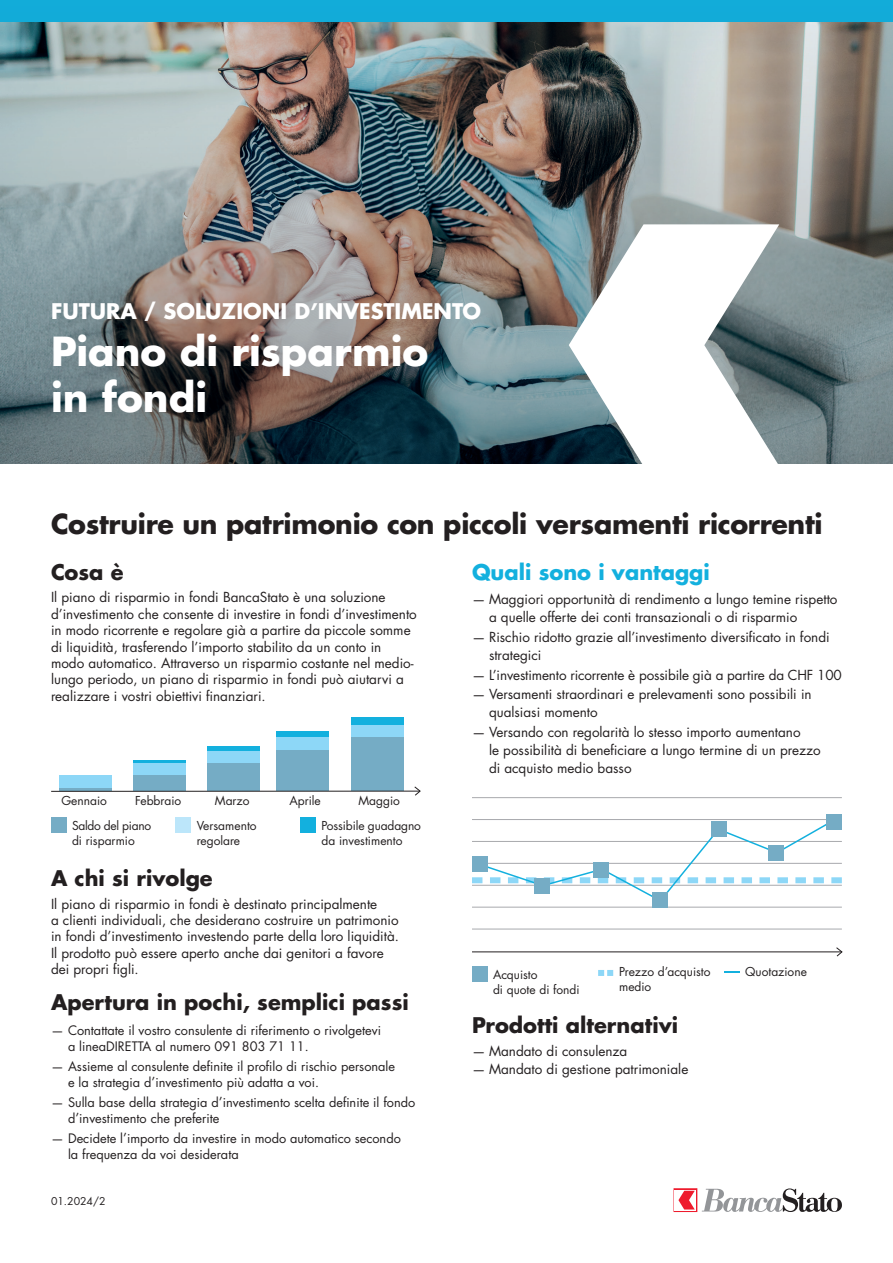
<style>
.page{position:relative;width:893px;height:1263px;background:#fff}
.page>*{position:absolute;margin:0;border:0;box-sizing:border-box;transform-origin:0 0}
.t1{font:700 39px/46.8px "Futura LT Pro";color:#fff}
.t2{font:700 26.85px "Futura LT Pro";letter-spacing:-.01em;color:#231f20}
.Intro_h2{font:700 21px "Futura LT Pro";color:#231f20}
.t3{font:700 21px "Futura LT Pro";color:#fff}
.Intro_h2-2{font:700 21px "Futura LT Pro";color:#13b0de}
.elenco{font:13.5px/16.4px "Futura LT Pro";color:#231f20}
.elenco-2{font:12.75px/16.4px "Futura LT Pro";color:#231f20}
.t4{font:12px/15px "Futura LT Pro";color:#231f20}
.t5{font:12px/15px "Futura LT Pro";letter-spacing:-.025em;color:#231f20}
.t6{font:10.5px "Futura LT Pro";color:#231f20}
.s1{font-size:13.5px}
</style>
<div class="page">
<svg style="left:702px;top:1188px;width:140px;height:24px"></svg>
<div style="left:674px;top:1189px;width:23px;height:22px;border:1px solid #ee1b2d"></div>
<div style="left:675px;top:1190px;width:21px;height:20px;background:#fff"></div>
<svg style="left:678px;top:1191px;width:17px;height:18px"></svg>
<img style="left:0;top:0;width:893px;height:463px">
<div style="left:472px;top:966px;width:15px;height:15px;background:#75acc5"></div>
<svg style="left:598px;top:970px;width:15px;height:6px"></svg>
<svg style="left:724px;top:971px;width:15px;height:2px"></svg>
<div style="left:51px;top:817px;width:15px;height:16px;background:#75acc5"></div>
<div style="left:176px;top:817px;width:15px;height:16px;background:#bce6fa"></div>
<div style="left:300px;top:817px;width:16px;height:16px;background:#13b0de"></div>
<div style="left:134px;top:775px;width:52px;height:16px;background:#75acc5"></div>
<div style="left:207px;top:763px;width:53px;height:28px;background:#75acc5"></div>
<div style="left:277px;top:750px;width:52px;height:41px;background:#75acc5"></div>
<div style="left:352px;top:737px;width:52px;height:54px;background:#75acc5"></div>
<div style="left:134px;top:762px;width:52px;height:13px;background:#8dd7f7"></div>
<div style="left:207px;top:750px;width:53px;height:13px;background:#8dd7f7"></div>
<div style="left:277px;top:737px;width:52px;height:13px;background:#8dd7f7"></div>
<div style="left:352px;top:725px;width:52px;height:12px;background:#8dd7f7"></div>
<hr style="left:134px;top:760px;width:52px;height:2px;background:#13b0de">
<hr style="left:207px;top:746px;width:53px;height:4px;background:#13b0de">
<div style="left:277px;top:731px;width:52px;height:6px;background:#13b0de"></div>
<div style="left:352px;top:717px;width:52px;height:8px;background:#13b0de"></div>
<hr style="left:59px;top:788px;width:52px;height:3px;background:#75acc5">
<hr style="left:51px;top:791px;width:369px;height:1px;background:#231f20">
<div style="left:59px;top:775px;width:52px;height:13px;background:#8dd7f7"></div>
<hr style="left:472px;top:951px;width:369px;height:1px;background:#231f20">
<svg style="left:836px;top:947px;width:7px;height:10px"></svg>
<hr style="left:472px;top:929px;width:370px;height:1px;background:#a8a9ad">
<hr style="left:472px;top:907px;width:370px;height:1px;background:#a8a9ad">
<hr style="left:472px;top:797px;width:370px;height:1px;background:#a8a9ad">
<svg style="left:472px;top:818px;width:370px;height:85px"></svg>
<div style="left:472px;top:856px;width:15px;height:15px;background:#75acc5"></div>
<div style="left:535px;top:878px;width:15px;height:15px;background:#75acc5"></div>
<div style="left:593px;top:862px;width:15px;height:15px;background:#75acc5"></div>
<div style="left:653px;top:892px;width:15px;height:15px;background:#75acc5"></div>
<div style="left:712px;top:822px;width:15px;height:15px;background:#75acc5"></div>
<div style="left:768px;top:845px;width:16px;height:15px;background:#75acc5"></div>
<div style="left:827px;top:815px;width:15px;height:15px;background:#75acc5"></div>
<svg style="left:569px;top:224px;width:210px;height:240px"></svg>
<svg style="left:414px;top:786px;width:7px;height:10px"></svg>
<h1 class="t3" style="left:51px;top:295px;width:432px">FUTURA / SOLUZIONI D’INVESTIMENTO</h1>
<h1 class="t1" style="left:51px;top:326px;width:379px">Piano di risparmio in fondi</h1>
<h1 class="t2" style="left:51px;top:503px;width:773px">Costruire un patrimonio con piccoli versamenti ricorrenti</h1>
<p class="Intro_h2" style="left:51px;top:556px;width:74px">Cosa è</p>
<p class="elenco" style="left:51px;top:589px;width:367px">Il piano di risparmio in fondi BancaStato è una soluzione d’investimento che consente di investire in fondi d’investimento in modo ricorrente e regolare già a partire da piccole somme di liquidità, trasferendo l’importo stabilito da un conto in modo automatico. Attraverso un risparmio costante nel medio&shy;lungo periodo, un piano di risparmio in fondi può aiutarvi a realizzare i vostri obiettivi finanziari.</p>
<p class="Intro_h2-2" style="left:472px;top:556px;width:239px">Quali sono i vantaggi</p>
<p class="elenco" style="left:489px;top:590px;width:350px;line-height:18px;text-indent:-17px">— Maggiori opportunità di rendimento a lungo temine rispetto a quelle offerte dei conti transazionali o di risparmio</p>
<p class="elenco" style="left:489px;top:628px;width:342px;line-height:18px;text-indent:-17px">— Rischio ridotto grazie all’investimento diversificato in fondi strategici</p>
<p class="elenco" style="left:472px;top:666px;width:371px">— L’investimento ricorrente è possibile già a partire da CHF 100</p>
<p class="elenco" style="left:489px;top:685px;width:324px;line-height:18px;text-indent:-17px">— Versamenti straordinari e prelevamenti sono possibili in qualsiasi momento</p>
<p class="elenco" style="left:489px;top:723px;width:333px;line-height:18px;text-indent:-17px">— Versando con regolarità lo stesso importo aumentano<br>le possibilità di beneficiare a lungo termine di un prezzo di acquisto medio basso</p>
<p class="t4" style="left:61px;top:793px;width:47px">Gennaio</p>
<p class="t4" style="left:135px;top:793px;width:48px">Febbraio</p>
<p class="t4" style="left:215px;top:793px;width:36px">Marzo</p>
<p class="t4" style="left:289px;top:793px;width:33px">Aprile</p>
<p class="t4" style="left:358px;top:793px;width:43px">Maggio</p>
<p class="t5" style="left:72px;top:818px;width:81px">Saldo del piano di risparmio</p>
<p class="t4" style="left:197px;top:818px;width:61px">Versamento regolare</p>
<p class="t4" style="left:321px;top:818px;width:101px">Possibile guadagno da investimento</p>
<p class="Intro_h2" style="left:51px;top:862px;width:163px">A chi si rivolge</p>
<p class="elenco" style="left:51px;top:895px;width:349px">Il piano di risparmio in fondi è destinato principalmente<br>a clienti individuali, che desiderano costruire un patrimonio in fondi d’investimento investendo parte della loro liquidità.<br>Il prodotto può essere aperto anche dai genitori a favore dei propri figli.</p>
<p class="Intro_h2" style="left:51px;top:986px;width:359px">Apertura in pochi, semplici passi</p>
<p class="elenco-2" style="left:68px;top:1021px;width:314px;text-indent:-17px">— Contattate il vostro consulente di riferimento o rivolgetevi a lineaDIRETTA al numero 091 803 71 11.</p>
<p class="elenco-2" style="left:68px;top:1057px;width:329px;text-indent:-17px">— Assieme al consulente definite il profilo di rischio personale e la strategia d<span class="s1">’</span>investimento più adatta a voi.</p>
<p class="elenco-2" style="left:68px;top:1093px;width:349px;text-indent:-17px">— Sulla base della strategia d<span class="s1">’</span>investimento scelta definite il fondo d<span class="s1">’</span>investimento che preferite</p>
<p class="elenco-2" style="left:68px;top:1130px;width:334px;text-indent:-17px">— Decidete l<span class="s1">’</span>importo da investire in modo automatico secondo la frequenza da voi desiderata</p>
<p class="t6" style="left:51px;top:1193px;width:56px">01.2024/2</p>
<p class="t4" style="left:493px;top:966px;width:88px">Acquisto<br>di quote di fondi</p>
<p class="t4" style="left:619px;top:964px;width:93px">Prezzo d’acquisto medio</p>
<p class="t4" style="left:745px;top:964px;width:63px">Quotazione</p>
<p class="Intro_h2" style="left:472px;top:1009px;width:208px">Prodotti alternativi</p>
<p class="elenco" style="left:472px;top:1043px;width:157px">— Mandato di consulenza</p>
<p class="elenco" style="left:472px;top:1061px;width:218px">— Mandato di gestione patrimoniale</p>
</div>
